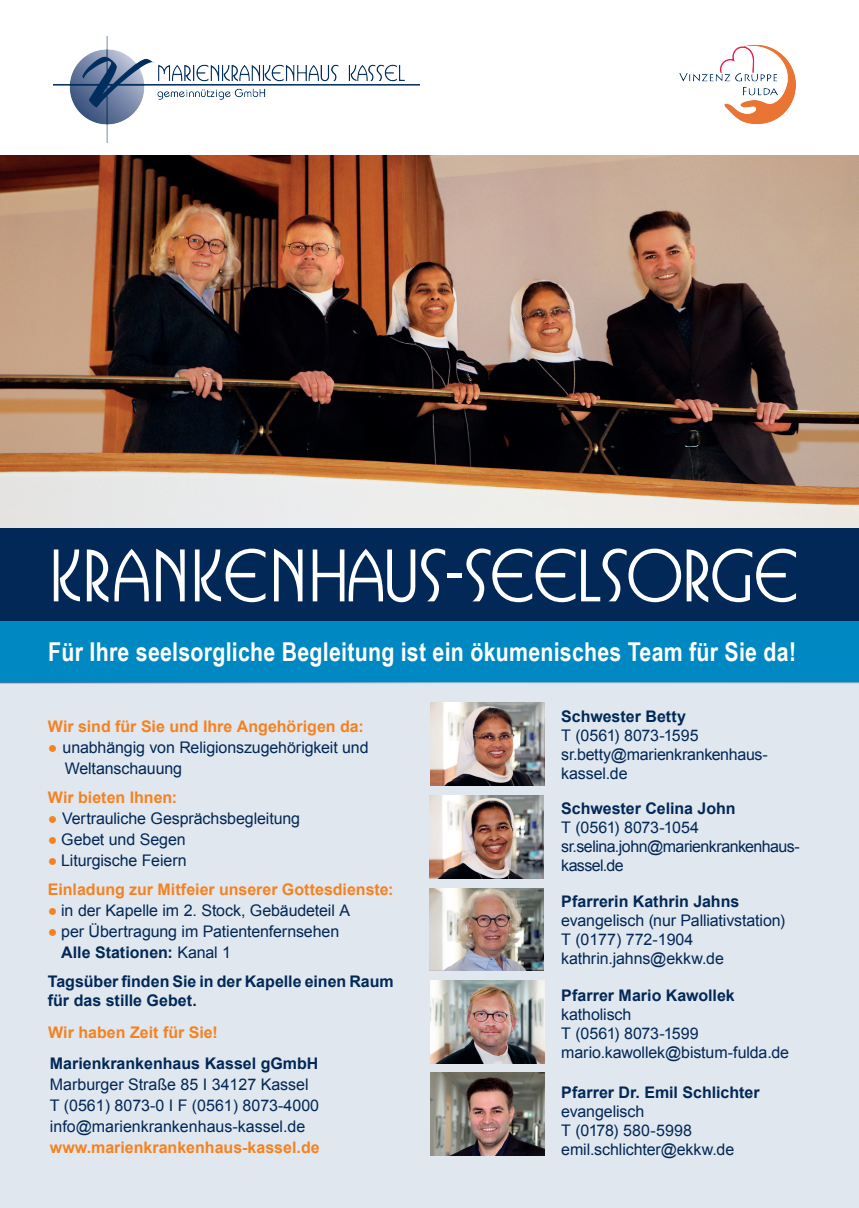
<style>
.page{position:relative;width:859px;height:1208px;background:#fff}
.page>*{position:absolute;margin:0;border:0;box-sizing:border-box;transform-origin:0 0}
.t1{font:500 69px "Busorama IT Cby BT";letter-spacing:-.01em;color:#fff}
.t2{font:700 26px "Arial Narrow";letter-spacing:.01em;color:#fff}
.t3{font:16px/19px "Arial";letter-spacing:-.005em;color:#012856}
.t4{font:700 16px/19px "Arial";color:#012856}
.t5{font:700 16px/29px "Arial";color:#f58220}
.t6{font:16px/19px "Arial";letter-spacing:-.035em;color:#012856}
.s1{font-family:"Arial Narrow";color:#f58220}
.s2{font-family:"Arial Narrow";font-weight:400}
.s3{font-weight:400;color:#012856}
.s4{font-weight:700}
</style>
<div class="page">
<div style="left:0;top:663px;width:859px;height:545px;background:#e0e7ef"></div>
<img style="left:0;top:156px;width:858px;height:373px">
<div style="left:0;top:621px;width:859px;height:62px;background:#0088c2"></div>
<div style="left:0;top:529px;width:859px;height:92px;background:#012856"></div>
<img style="left:54px;top:36px;width:366px;height:107px">
<img style="left:429px;top:795px;width:114px;height:83px">
<img style="left:679px;top:44px;width:117px;height:81px">
<img style="left:431px;top:703px;width:113px;height:82px">
<img style="left:431px;top:980px;width:113px;height:83px">
<img style="left:429px;top:888px;width:114px;height:82px">
<img style="left:431px;top:1073px;width:113px;height:82px">
<h1 class="t1" style="left:50px;top:535px;width:750px">KRANKENHAUS-SEELSORGE</h1>
<h2 class="t2" style="left:48px;top:632px;width:749px">Für Ihre seelsorgliche Begleitung ist ein ökumenisches Team für Sie da!</h2>
<p class="t5" style="left:48px;top:713px;width:317px">Wir sind für Sie und Ihre Angehörigen da:</p>
<p class="t3" style="left:65px;top:737px;width:305px;line-height:21px;text-indent:-17px"><span class="s1">●</span> unabhängig von Religionszugehörigkeit und<br>Weltanschauung</p>
<p class="t5" style="left:48px;top:783px;width:131px">Wir bieten Ihnen:</p>
<p class="t3" style="left:48px;top:809px;width:254px"><span class="s1">●</span> Vertrauliche Gesprächsbegleitung</p>
<p class="t3" style="left:48px;top:830px;width:139px"><span class="s1">●</span> Gebet und Segen</p>
<p class="t5" style="left:48px;top:846px;width:347px"><span class="s2">●</span> <span class="s3">Liturgische Feiern<br></span>Einladung zur Mitfeier unserer Gottesdienste:</p>
<p class="t3" style="left:48px;top:901px;width:304px"><span class="s1">●</span> in der Kapelle im 2. Stock, Gebäudeteil A</p>
<p class="t3" style="left:61px;top:921px;width:279px;line-height:21px;text-indent:-13px"><span class="s1">●</span> per Übertragung im Patientenfernsehen<br><span class="s4">Alle Stationen:</span> Kanal 1</p>
<p class="t4" style="left:48px;top:972px;width:347px">Tagsüber finden Sie in der Kapelle einen Raum für das stille Gebet.</p>
<p class="t5" style="left:48px;top:1018px;width:171px">Wir haben Zeit für Sie!</p>
<p class="t4" style="left:50px;top:1054px;width:270px">Marienkrankenhaus Kassel gGmbH</p>
<p class="t3" style="left:50px;top:1074px;width:271px;line-height:21px">Marburger Straße 85 I 34127 Kassel<br>T (0561) 8073-0 I F (0561) 8073-4000 info@marienkrankenhaus-kassel.de</p>
<p class="t5" style="left:50px;top:1133px;width:271px">www.marienkrankenhaus-kassel.de</p>
<p class="t4" style="left:561px;top:707px;width:126px">Schwester Betty</p>
<p class="t3" style="left:561px;top:725px;width:208px">T (0561) 8073-1595 sr.betty@marienkrankenhaus&shy;kassel.de</p>
<p class="t4" style="left:561px;top:799px;width:176px">Schwester Celina John</p>
<p class="t6" style="left:561px;top:817px;width:240px">T (0561) 8073-1054 sr.selina.john@marienkrankenhaus&shy;kassel.de</p>
<p class="t4" style="left:561px;top:892px;width:180px">Pfarrerin Kathrin Jahns</p>
<p class="t3" style="left:561px;top:910px;width:225px">evangelisch (nur Palliativstation)<br>T (0177) 772-1904 kathrin.jahns@ekkw.de</p>
<p class="t4" style="left:561px;top:986px;width:175px">Pfarrer Mario Kawollek</p>
<p class="t3" style="left:561px;top:1004px;width:229px">katholisch<br>T (0561) 8073-1599 mario.kawollek@bistum-fulda.de</p>
<p class="t4" style="left:561px;top:1083px;width:200px">Pfarrer Dr. Emil Schlichter</p>
<p class="t3" style="left:561px;top:1101px;width:174px">evangelisch<br>T (0178) 580-5998 emil.schlichter@ekkw.de</p>
</div>
